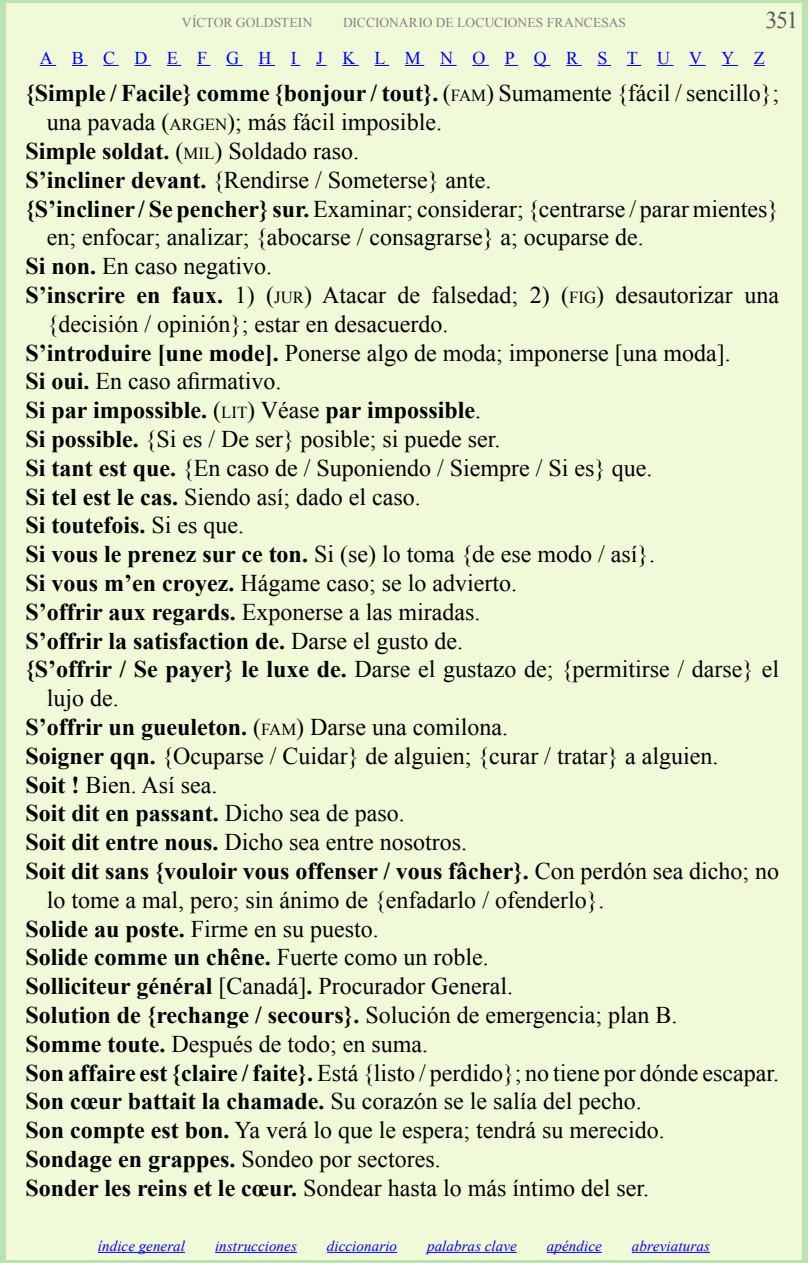
<style>
.page{position:relative;width:808px;height:1263px;background:#f0fad8}
.page>*{position:absolute;margin:0;border:0;box-sizing:border-box;transform-origin:0 0}
.t1{font:24px "Times New Roman";color:#000}
.t2{font:700 24px "Times New Roman";color:#000}
.t3{font:24px "Times New Roman";color:#58595b}
.t4{font:18px "Times New Roman";color:#00f}
.t5{font:italic 15px "Times New Roman";letter-spacing:.005em;color:#00f}
.t6{font:13.5px "Times New Roman";letter-spacing:.005em;color:#808285}
.s1{font-weight:400}
.s2{font-weight:400;font-size:16.8px}
.s3{font-size:16.8px}
.s4{font-weight:700}
</style>
<div class="page">
<svg style="left:40px;top:65px;width:16px;height:1px"></svg>
<svg style="left:72px;top:65px;width:15px;height:1px"></svg>
<svg style="left:103px;top:65px;width:16px;height:1px"></svg>
<svg style="left:135px;top:65px;width:16px;height:1px"></svg>
<svg style="left:167px;top:65px;width:14px;height:1px"></svg>
<svg style="left:197px;top:65px;width:13px;height:1px"></svg>
<svg style="left:226px;top:65px;width:17px;height:1px"></svg>
<svg style="left:259px;top:65px;width:16px;height:1px"></svg>
<svg style="left:342px;top:65px;width:17px;height:1px"></svg>
<svg style="left:375px;top:65px;width:14px;height:1px"></svg>
<svg style="left:405px;top:65px;width:19px;height:1px"></svg>
<svg style="left:440px;top:65px;width:17px;height:1px"></svg>
<svg style="left:472px;top:65px;width:17px;height:1px"></svg>
<svg style="left:505px;top:65px;width:13px;height:1px"></svg>
<svg style="left:534px;top:65px;width:16px;height:1px"></svg>
<svg style="left:566px;top:65px;width:16px;height:1px"></svg>
<svg style="left:597px;top:65px;width:14px;height:1px"></svg>
<svg style="left:627px;top:65px;width:14px;height:1px"></svg>
<svg style="left:657px;top:65px;width:16px;height:1px"></svg>
<svg style="left:689px;top:65px;width:17px;height:1px"></svg>
<svg style="left:721px;top:65px;width:17px;height:1px"></svg>
<hr style="left:98px;top:1252px;width:87px;height:1px;background:#00f">
<hr style="left:215px;top:1252px;width:82px;height:1px;background:#00f">
<hr style="left:327px;top:1252px;width:70px;height:1px;background:#00f">
<hr style="left:427px;top:1252px;width:90px;height:1px;background:#00f">
<hr style="left:547px;top:1252px;width:55px;height:1px;background:#00f">
<hr style="left:632px;top:1252px;width:78px;height:1px;background:#00f">
<p class="t3" style="left:765px;top:4px;width:35px">351</p>
<p class="t6" style="left:182px;top:14px;width:132px">VÍCTOR GOLDSTEIN</p>
<p class="t6" style="left:343px;top:14px;width:284px">DICCIONARIO DE LOCUCIONES FRANCESAS</p>
<p class="t4" style="left:40px;top:45px;width:726px">A B C D E F G H I J K L M N O P Q R S T U V Y Z</p>
<p class="t2" style="left:26px;top:77px;width:755px">{Simple / Facile} comme {bonjour / tout}. <span class="s1">(</span><span class="s2">FAM</span><span class="s1">) Sumamente {fácil / sencillo};</span></p>
<p class="t1" style="left:47px;top:106px;width:397px">una pavada (<span class="s3">ARGEN</span>); más fácil imposible.</p>
<p class="t1" style="left:26px;top:135px;width:335px"><span class="s4">Simple soldat.</span> (<span class="s3">MIL</span>) Soldado raso.</p>
<p class="t1" style="left:26px;top:164px;width:467px"><span class="s4">S’incliner devant.</span> {Rendirse / Someterse} ante.</p>
<p class="t1" style="left:26px;top:192px;width:755px"><span class="s4">{S’incliner / Se pencher} sur.</span> Examinar; considerar; {centrarse / parar mientes}</p>
<p class="t1" style="left:47px;top:221px;width:598px">en; enfocar; analizar; {abocarse / consagrarse} a; ocuparse de.</p>
<p class="t1" style="left:26px;top:250px;width:248px"><span class="s4">Si non.</span> En caso negativo.</p>
<p class="t1" style="left:26px;top:279px;width:755px"><span class="s4">S’inscrire en faux.</span> 1) (<span class="s3">JUR</span>) Atacar de falsedad; 2) (<span class="s3">FIG</span>) desautorizar una</p>
<p class="t1" style="left:47px;top:308px;width:403px">{decisión / opinión}; estar en desacuerdo.</p>
<p class="t1" style="left:26px;top:336px;width:707px"><span class="s4">S’introduire [une mode].</span> Ponerse algo de moda; imponerse [una moda].</p>
<p class="t1" style="left:26px;top:365px;width:258px"><span class="s4">Si oui.</span> En caso afirmativo.</p>
<p class="t2" style="left:26px;top:393px;width:457px">Si par impossible. <span class="s1">(</span><span class="s2">LIT</span><span class="s1">) Véase</span> par impossible<span class="s1">.</span></p>
<p class="t1" style="left:26px;top:423px;width:477px"><span class="s4">Si possible.</span> {Si es / De ser} posible; si puede ser.</p>
<p class="t1" style="left:26px;top:452px;width:629px"><span class="s4">Si tant est que.</span> {En caso de / Suponiendo / Siempre / Si es} que.</p>
<p class="t1" style="left:26px;top:480px;width:397px"><span class="s4">Si tel est le cas.</span> Siendo así; dado el caso.</p>
<p class="t2" style="left:26px;top:509px;width:220px">Si toutefois. <span class="s1">Si es que.</span></p>
<p class="t1" style="left:26px;top:538px;width:631px"><span class="s4">Si vous le prenez sur ce ton.</span> Si (se) lo toma {de ese modo / así}.</p>
<p class="t1" style="left:26px;top:567px;width:493px"><span class="s4">Si vous m’en croyez.</span> Hágame caso; se lo advierto.</p>
<p class="t1" style="left:26px;top:596px;width:457px"><span class="s4">S’offrir aux regards.</span> Exponerse a las miradas.</p>
<p class="t2" style="left:26px;top:624px;width:439px">S’offrir la satisfaction de. <span class="s1">Darse el gusto de.</span></p>
<p class="t1" style="left:26px;top:653px;width:755px"><span class="s4">{S’offrir / Se payer} le luxe de.</span> Darse el gustazo de; {permitirse / darse} el</p>
<p class="t1" style="left:47px;top:682px;width:73px">lujo de.</p>
<p class="t2" style="left:26px;top:710px;width:484px">S’offrir un gueuleton. <span class="s1">(</span><span class="s2">FAM</span><span class="s1">) Darse una comilona.</span></p>
<p class="t1" style="left:26px;top:740px;width:694px"><span class="s4">Soigner qqn.</span> {Ocuparse / Cuidar} de alguien; {curar / tratar} a alguien.</p>
<p class="t1" style="left:26px;top:768px;width:193px"><span class="s4">Soit !</span> Bien. Así sea.</p>
<p class="t2" style="left:26px;top:797px;width:381px">Soit dit en passant. <span class="s1">Dicho sea de paso.</span></p>
<p class="t1" style="left:26px;top:826px;width:443px"><span class="s4">Soit dit entre nous.</span> Dicho sea entre nosotros.</p>
<p class="t2" style="left:26px;top:854px;width:755px">Soit dit sans {vouloir vous offenser / vous fâcher}. <span class="s1">Con perdón sea dicho; no</span></p>
<p class="t1" style="left:47px;top:884px;width:559px">lo tome a mal, pero; sin ánimo de {enfadarlo / ofenderlo}.</p>
<p class="t1" style="left:26px;top:912px;width:355px"><span class="s4">Solide au poste.</span> Firme en su puesto.</p>
<p class="t2" style="left:26px;top:941px;width:465px">Solide comme un chêne. <span class="s1">Fuerte como un roble.</span></p>
<p class="t1" style="left:26px;top:970px;width:489px"><span class="s4">Solliciteur général</span> [Canadá]<span class="s4">.</span> Procurador General.</p>
<p class="t2" style="left:26px;top:998px;width:653px">Solution de {rechange / secours}. <span class="s1">Solución de emergencia; plan B.</span></p>
<p class="t1" style="left:26px;top:1028px;width:404px"><span class="s4">Somme toute.</span> Después de todo; en suma.</p>
<p class="t1" style="left:26px;top:1056px;width:755px"><span class="s4">Son affaire est {claire / faite}.</span> Está {listo / perdido}; no tiene por dónde escapar.</p>
<p class="t1" style="left:26px;top:1085px;width:618px"><span class="s4">Son cœur battait la chamade.</span> Su corazón se le salía del pecho.</p>
<p class="t1" style="left:26px;top:1114px;width:641px"><span class="s4">Son compte est bon.</span> Ya verá lo que le espera; tendrá su merecido.</p>
<p class="t1" style="left:26px;top:1143px;width:417px"><span class="s4">Sondage en grappes.</span> Sondeo por sectores.</p>
<p class="t1" style="left:26px;top:1172px;width:625px"><span class="s4">Sonder les reins et le cœur.</span> Sondear hasta lo más íntimo del ser.</p>
<p class="t5" style="left:98px;top:1235px;width:89px">índice general</p>
<p class="t5" style="left:215px;top:1235px;width:83px">instrucciones</p>
<p class="t5" style="left:327px;top:1235px;width:72px">diccionario</p>
<p class="t5" style="left:427px;top:1235px;width:91px">palabras clave</p>
<p class="t5" style="left:547px;top:1235px;width:56px">apéndice</p>
<p class="t5" style="left:632px;top:1235px;width:80px">abreviaturas</p>
</div>
